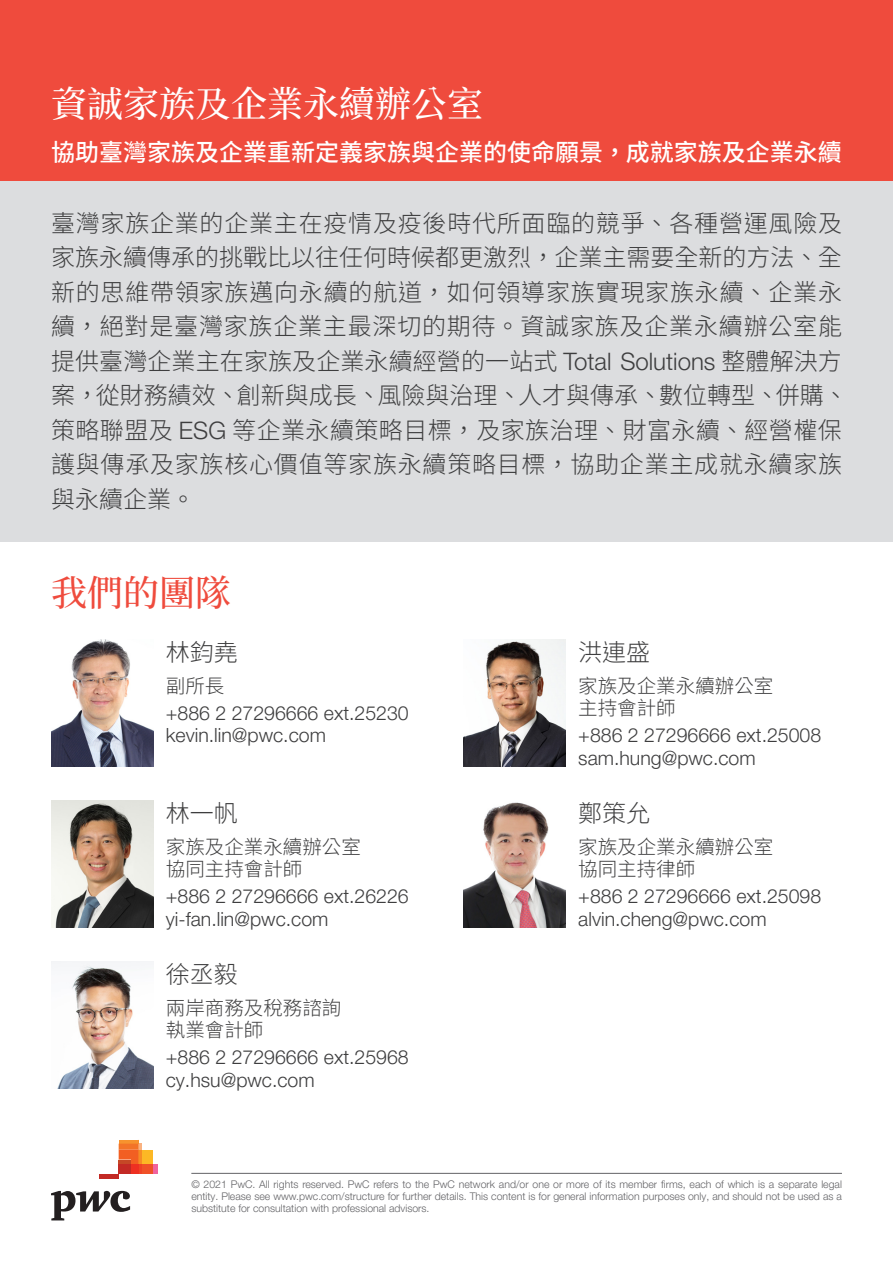
<style>
.page{position:relative;width:893px;height:1263px;background:#fff}
.page>*{position:absolute;margin:0;border:0;box-sizing:border-box;transform-origin:0 0}
.章節標題{font:500 36px "Noto Serif CJ Ktc";color:#fff}
.章節標題-2{font:500 36px "Noto Serif CJ Ktc";color:#ef4b3d}
.內文16_23{font:300 24px/34.5px "Noto Sans CJ Ktc";letter-spacing:.03em;color:#3e3e3f}
.大標{font:500 24px "Noto Sans CJ Ktc";color:#fff}
.內文_16_21{font:300 24px "Noto Sans CJ Ktc";color:#3e3e3f}
.服務團隊{font:300 19.5px "Helvetica Neue LT Pro";color:#3e3e3f}
.服務團隊-2{font:300 19.5px/22.5px "Noto Sans CJ Ktc";color:#3e3e3f}
.copyright{font:300 10.5px/12px "Helvetica Neue LT Pro";color:#636366;text-align:justify}
.s1{font-family:"Helvetica Neue LT Pro"}
</style>
<div class="page">
<div style="left:0;top:181px;width:893px;height:361px;background:#dcdddf"></div>
<div style="left:0;top:0;width:893px;height:181px;background:#ef4b3d"></div>
<svg style="left:51px;top:1191px;width:79px;height:29px"></svg>
<svg style="left:119px;top:1140px;width:38px;height:34px"></svg>
<div style="left:99px;top:1174px;width:20px;height:5px;background:#c32a25"></div>
<hr style="left:191px;top:1173px;width:651px;height:1px;background:#636366">
<img style="left:51px;top:640px;width:102px;height:127px">
<img style="left:463px;top:640px;width:103px;height:127px">
<img style="left:51px;top:801px;width:102px;height:127px">
<img style="left:463px;top:802px;width:103px;height:126px">
<img style="left:51px;top:962px;width:102px;height:127px">
<p class="章節標題" style="left:51px;top:83px;width:433px">資誠家族及企業永續辦公室</p>
<p class="大標" style="left:51px;top:139px;width:792px">協助臺灣家族及企業重新定義家族與企業的使命願景，成就家族及企業永續</p>
<p class="內文16_23" style="left:51px;top:206px;width:798px">臺灣家族企業的企業主在疫情及疫後時代所面臨的競爭、各種營運風險及家族永續傳承的挑戰比以往任何時候都更激烈，企業主需要全新的方法、全新的思維帶領家族邁向永續的航道，如何領導家族實現家族永續、企業永續，絕對是臺灣家族企業主最深切的期待。資誠家族及企業永續辦公室能提供臺灣企業主在家族及企業永續經營的一站式 <span class="s1">Total Solutions</span> 整體解決方案，從財務績效、創新與成長、風險與治理、人才與傳承、數位轉型、併購、策略聯盟及 <span class="s1">ESG</span> 等企業永續策略目標，及家族治理、財富永續、經營權保護與傳承及家族核心價值等家族永續策略目標，協助企業主成就永續家族與永續企業。</p>
<p class="章節標題-2" style="left:51px;top:572px;width:181px">我們的團隊</p>
<p class="內文_16_21" style="left:166px;top:639px;width:74px">林鈞堯</p>
<p class="服務團隊-2" style="left:166px;top:675px;width:60px">副所長</p>
<p class="服務團隊" style="left:166px;top:701px;width:244px">+886 2 27296666 ext.25230</p>
<p class="服務團隊" style="left:166px;top:723px;width:162px">kevin.lin@pwc.com</p>
<p class="內文_16_21" style="left:166px;top:800px;width:74px">林一帆</p>
<p class="服務團隊-2" style="left:166px;top:836px;width:197px">家族及企業永續辦公室協同主持會計師</p>
<p class="服務團隊" style="left:166px;top:884px;width:244px">+886 2 27296666 ext.26226</p>
<p class="服務團隊" style="left:166px;top:907px;width:164px">yi-fan.lin@pwc.com</p>
<p class="內文_16_21" style="left:166px;top:961px;width:74px">徐丞毅</p>
<p class="服務團隊-2" style="left:166px;top:997px;width:177px">兩岸商務及稅務諮詢執業會計師</p>
<p class="服務團隊" style="left:166px;top:1045px;width:244px">+886 2 27296666 ext.25968</p>
<p class="服務團隊" style="left:166px;top:1068px;width:150px">cy.hsu@pwc.com</p>
<p class="內文_16_21" style="left:578px;top:639px;width:73px">洪連盛</p>
<p class="服務團隊-2" style="left:578px;top:675px;width:196px">家族及企業永續辦公室</p>
<p class="服務團隊-2" style="left:578px;top:697px;width:99px">主持會計師</p>
<p class="服務團隊" style="left:578px;top:723px;width:244px">+886 2 27296666 ext.25008</p>
<p class="服務團隊" style="left:578px;top:746px;width:179px">sam.hung@pwc.com</p>
<p class="內文_16_21" style="left:578px;top:800px;width:73px">鄭策允</p>
<p class="服務團隊-2" style="left:578px;top:836px;width:196px">家族及企業永續辦公室協同主持律師</p>
<p class="服務團隊" style="left:578px;top:884px;width:244px">+886 2 27296666 ext.25098</p>
<p class="服務團隊" style="left:578px;top:907px;width:190px">alvin.cheng@pwc.com</p>
<p class="copyright" style="left:191px;top:1177px;width:652px">© 2021 PwC. All rights reserved. PwC refers to the PwC network and/or one or more of its member firms, each of which is a separate legal entity. Please see www.pwc.com/structure for further details. This content is for general information purposes only, and should not be used as a substitute for consultation with professional advisors.</p>
</div>
